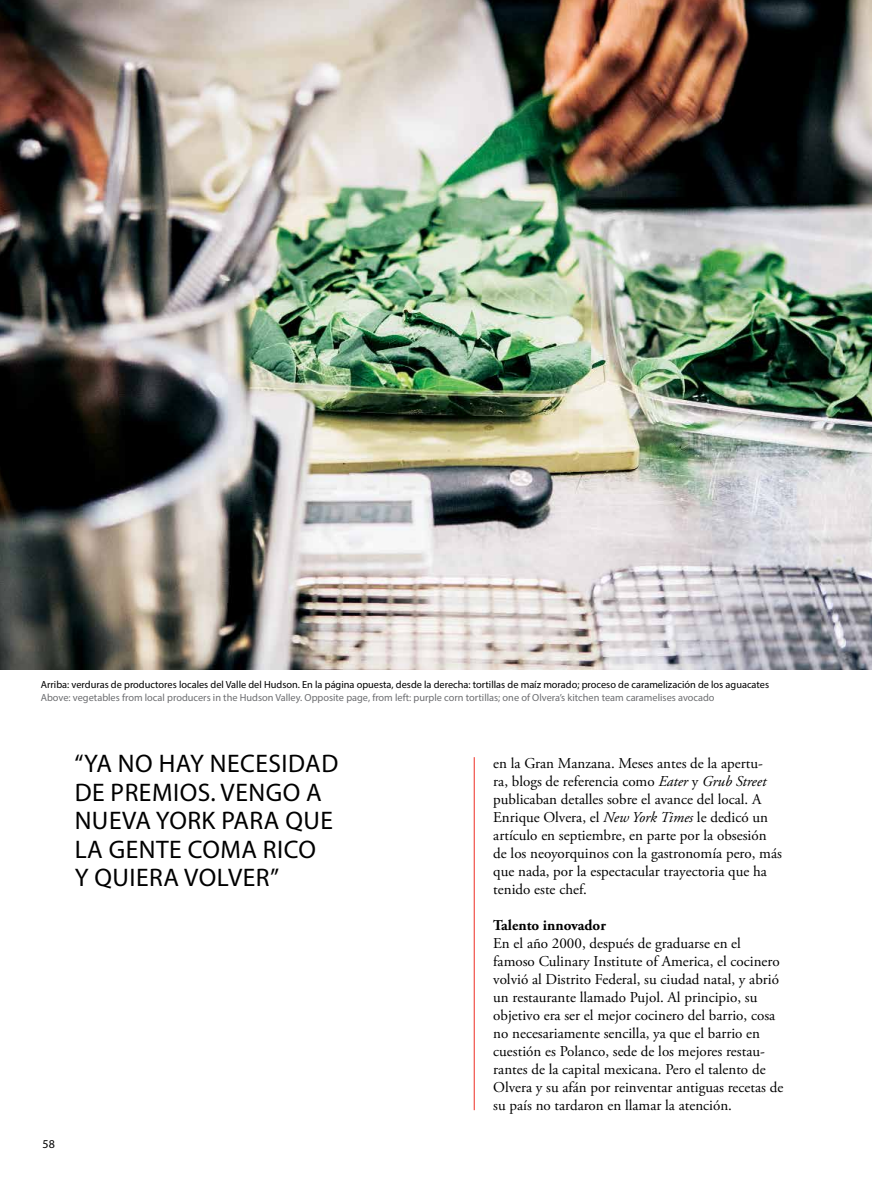
<style>
.page{position:relative;width:872px;height:1191px;background:#fff}
.page>*{position:absolute;margin:0;border:0;box-sizing:border-box;transform-origin:0 0}
.t1{font:25.5px/28.5px "Myriad Pro";letter-spacing:.02em;color:#000}
.t2{font:15px/18px "Adobe Garamond Pro";color:#000}
.t3{font:700 15px "Adobe Garamond Pro";color:#000}
.t4{font:12px "Myriad Pro";color:#000}
.t5{font:10.35px "Myriad Pro";color:#000}
.t6{font:10.35px "Myriad Pro";color:#6d6e71}
.s1{font-style:italic}
</style>
<div class="page">
<img style="left:0;top:0;width:872px;height:670px">
<hr style="left:474px;top:757px;width:1px;height:353px;background:#ee2e24">
<p class="t5" style="left:41px;top:678px;width:730px">Arriba: verduras de productores locales del Valle del Hudson. En la página opuesta, desde la derecha: tortillas de maíz morado; proceso de caramelización de los aguacates</p>
<p class="t6" style="left:41px;top:691px;width:675px">Above: vegetables from local producers in the Hudson Valley. Opposite page, from left: purple corn tortillas; one of Olvera’s kitchen team caramelises avocado</p>
<h1 class="t1" style="left:74px;top:749px;width:100px">“YANO HAY</h1>
<h1 class="t1" style="left:210px;top:749px;width:15px">NECE</h1>
<h1 class="t1" style="left:268px;top:749px;width:28px">SIDAD</h1>
<h1 class="t1" style="left:75px;top:777px;width:65px">DE PREMIO</h1>
<h1 class="t1" style="left:75px;top:777px;width:249px;text-indent:123px">S. vengo a nueva york PARA</h1>
<h1 class="t1" style="left:285px;top:806px;width:17px">QUE</h1>
<h1 class="t1" style="left:75px;top:834px;width:50px">LA GEN</h1>
<h1 class="t1" style="left:156px;top:834px;width:50px">TE COMA</h1>
<h1 class="t1" style="left:263px;top:834px;width:14px">RICO</h1>
<h1 class="t1" style="left:75px;top:863px;width:35px">YQUIERA</h1>
<h1 class="t1" style="left:184px;top:863px;width:16px">VOLVER</h1>
<h1 class="t1" style="left:270px;top:863px;width:11px">”</h1>
<p class="t4" style="left:43px;top:1136px;width:14px">58</p>
<p class="t2" style="left:493px;top:755px;width:290px">en la Gran Manzana. Meses antes de la apertu-<br>ra, blogs de referencia como <span class="s1">Eater</span> y <span class="s1">Grub Street </span>publicaban detalles sobre el avance del local. A Enrique Olvera, el <span class="s1">New York Times</span> le dedicó un artículo en septiembre, en parte por la obsesión de los neoyorquinos con la gastronomía pero, más que nada, por la espectacular trayectoria que ha tenido este chef.</p>
<p class="t3" style="left:493px;top:916px;width:114px">Talento innovador</p>
<p class="t2" style="left:493px;top:935px;width:291px">En el año 2000, después de graduarse en el famoso Culinary Institute of America, el cocinero volvió al Distrito Federal, su ciudad natal, y abrió un restaurante llamado Pujol. Al principio, su objetivo era ser el mejor cocinero del barrio, cosa no necesariamente sencilla, ya que el barrio en cuestión es Polanco, sede de los mejores restau&shy;rantes de la capital mexicana. Pero el talento de Olvera y su afán por reinventar antiguas recetas de su país no tardaron en llamar la atención.</p>
</div>
